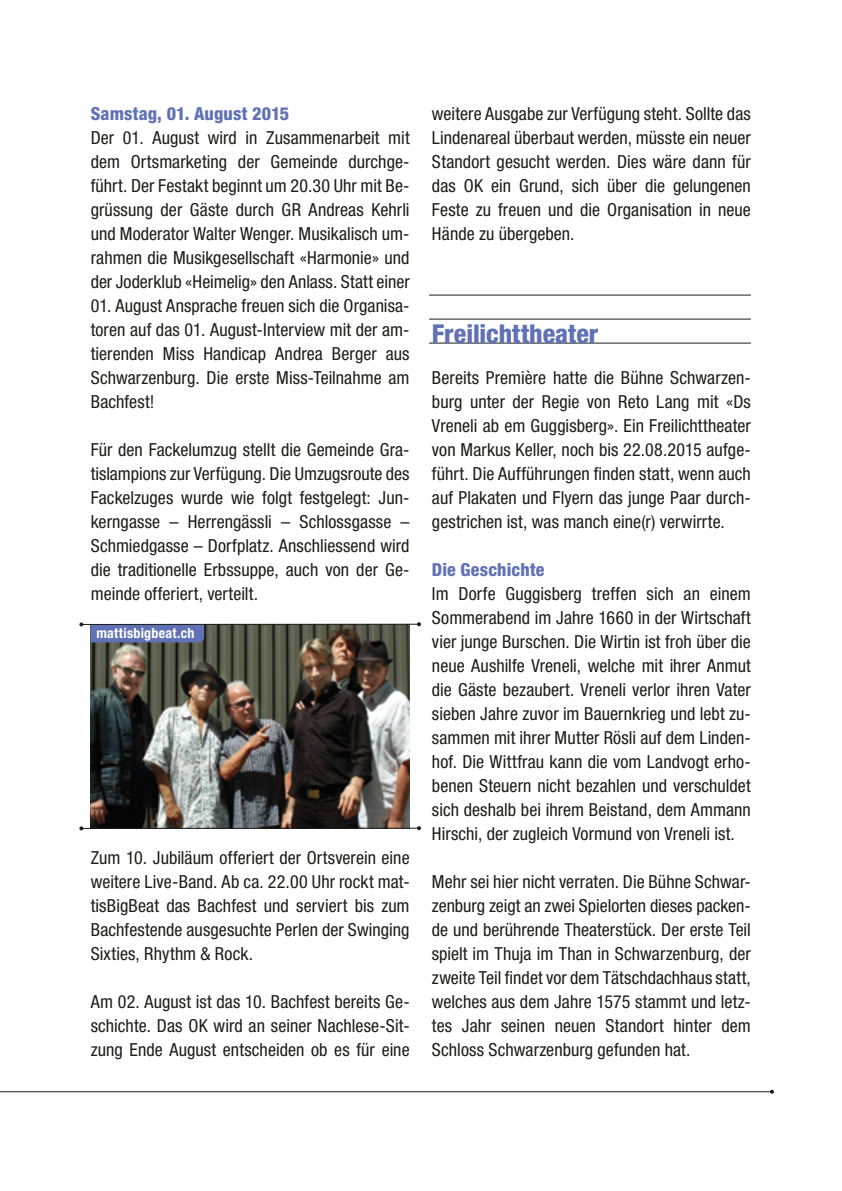
<style>
.page{position:relative;width:842px;height:1191px;background:#fff}
.page>*{position:absolute;margin:0;border:0;box-sizing:border-box;transform-origin:0 0}
.t1{font:800 condensed 26px "Helvetica Neue LT Std";color:#6071b5}
.t2{font:condensed 18px/24px "Helvetica Neue LT Std";color:#1d1d1b;text-align:justify}
.t3{font:800 condensed 18px "Helvetica Neue LT Std";letter-spacing:.01em;color:#6071b5}
.t4{font:700 condensed 14px "Helvetica Neue LT Std";letter-spacing:.015em;color:#fff}
</style>
<div class="page">
<hr style="left:0;top:1091px;width:772px;height:1px;background:#1d1d1b">
<svg style="left:770px;top:1089px;width:4px;height:4px"></svg>
<hr style="left:429px;top:294px;width:322px;height:1px;background:#1d1d1b">
<hr style="left:429px;top:318px;width:322px;height:1px;background:#1d1d1b">
<hr style="left:429px;top:342px;width:322px;height:1px;background:#1d1d1b">
<img style="left:91px;top:625px;width:319px;height:202px">
<div style="left:91px;top:625px;width:113px;height:17px;background:#6071b5"></div>
<hr style="left:81px;top:624px;width:338px;height:1px;background:#1d1d1b">
<svg style="left:417px;top:622px;width:4px;height:4px"></svg>
<svg style="left:79px;top:622px;width:4px;height:4px"></svg>
<hr style="left:81px;top:827px;width:338px;height:2px;background:#1d1d1b">
<svg style="left:417px;top:826px;width:4px;height:4px"></svg>
<svg style="left:79px;top:826px;width:4px;height:4px"></svg>
<p class="t3" style="left:91px;top:102px;width:200px">Samstag, 01. August 2015</p>
<p class="t2" style="left:91px;top:126px;width:320px">Der 01. August wird in Zusammenarbeit mit dem Ortsmarketing der Gemeinde durchge&shy;führt. Der Festakt beginnt um 20.30 Uhr mit Be&shy;grüssung der Gäste durch GR Andreas Kehrli und Moderator Walter Wenger. Musikalisch um&shy;rahmen die Musikgesellschaft «Harmonie» und der Joderklub «Heimelig» den Anlass. Statt einer</p>
<p class="t2" style="left:91px;top:293px;width:320px">01. August Ansprache freuen sich die Organisa&shy;toren auf das 01. August-Interview mit der am&shy;tierenden Miss Handicap Andrea Berger aus Schwarzenburg. Die erste Miss-Teilnahme am Bachfest!</p>
<p class="t2" style="left:91px;top:437px;width:320px">Für den Fackelumzug stellt die Gemeinde Gra&shy;tislampions zur Verfügung. Die Umzugsroute des Fackelzuges wurde wie folgt festgelegt: Jun&shy;kerngasse – Herrengässli – Schlossgasse – Schmiedgasse – Dorfplatz. Anschliessend wird die traditionelle Erbssuppe, auch von der Ge&shy;meinde offeriert, verteilt.</p>
<p class="t4" style="left:96px;top:624px;width:100px">mattisbigbeat.ch</p>
<p class="t2" style="left:91px;top:845px;width:320px">Zum 10. Jubiläum offeriert der Ortsverein eine weitere Live-Band. Ab ca. 22.00 Uhr rockt mat&shy;tisBigBeat das Bachfest und serviert bis zum Bachfestende ausgesuchte Perlen der Swinging Sixties, Rhythm &amp; Rock.</p>
<p class="t2" style="left:91px;top:989px;width:320px">Am 02. August ist das 10. Bachfest bereits Ge&shy;schichte. Das OK wird an seiner Nachlese-Sit&shy;zung Ende August entscheiden ob es für eine</p>
<p class="t2" style="left:432px;top:102px;width:320px">weitere Ausgabe zur Verfügung steht. Sollte das Lindenareal überbaut werden, müsste ein neuer Standort gesucht werden. Dies wäre dann für das OK ein Grund, sich über die gelungenen Feste zu freuen und die Organisation in neue Hände zu übergeben.</p>
<h1 class="t1" style="left:432px;top:317px;width:168px">Freilichttheater</h1>
<p class="t2" style="left:432px;top:366px;width:320px">Bereits Première hatte die Bühne Schwarzen&shy;burg unter der Regie von Reto Lang mit «Ds Vreneli ab em Guggisberg». Ein Freilichttheater von Markus Keller, noch bis 22.08.2015 aufge&shy;führt. Die Aufführungen finden statt, wenn auch auf Plakaten und Flyern das junge Paar durch&shy;gestrichen ist, was manch eine(r) verwirrte.</p>
<p class="t3" style="left:432px;top:558px;width:114px">Die Geschichte</p>
<p class="t2" style="left:432px;top:581px;width:320px">Im Dorfe Guggisberg treffen sich an einem Sommerabend im Jahre 1660 in der Wirtschaft vier junge Burschen. Die Wirtin ist froh über die neue Aushilfe Vreneli, welche mit ihrer Anmut die Gäste bezaubert. Vreneli verlor ihren Vater sieben Jahre zuvor im Bauernkrieg und lebt zu&shy;sammen mit ihrer Mutter Rösli auf dem Linden&shy;hof. Die Wittfrau kann die vom Landvogt erho&shy;benen Steuern nicht bezahlen und verschuldet sich deshalb bei ihrem Beistand, dem Ammann Hirschi, der zugleich Vormund von Vreneli ist.</p>
<p class="t2" style="left:432px;top:869px;width:320px">Mehr sei hier nicht verraten. Die Bühne Schwar&shy;zenburg zeigt an zwei Spielorten dieses packen&shy;de und berührende Theaterstück. Der erste Teil spielt im Thuja im Than in Schwarzenburg, der zweite Teil findet vor dem Tätschdachhaus statt, welches aus dem Jahre 1575 stammt und letz&shy;tes Jahr seinen neuen Standort hinter dem Schloss Schwarzenburg gefunden hat.</p>
</div>
